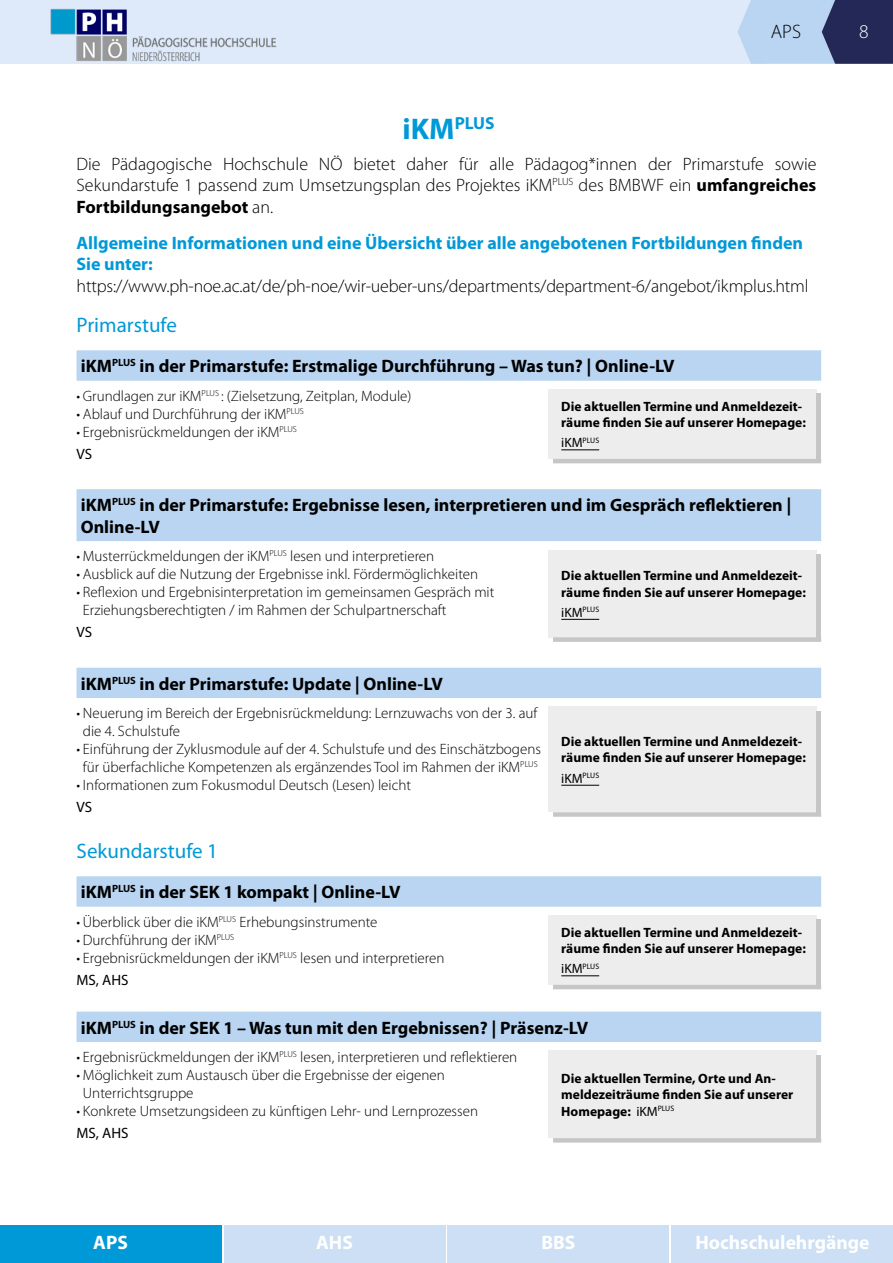
<style>
.page{position:relative;width:893px;height:1263px;background:#fff}
.page>*{position:absolute;margin:0;border:0;box-sizing:border-box;transform-origin:0 0}
.t1{font:21px "Myriad Pro";color:#0099d7}
.t2{font:700 19.5px "Myriad Pro";color:#fff}
.t3{font:300 19.5px "Myriad Pro";color:#000}
.t4{font:300 19.5px "Myriad Pro";color:#fff}
.t5{font:700 18px/21.6px "Myriad Pro";color:#000}
.t6{font:300 18px/21.6px "Myriad Pro";letter-spacing:-.01em;color:#000;text-align:justify}
.t7{font:700 18px/21.6px "Myriad Pro";color:#0099d7}
.t8{font:700 17.55px "Myriad Pro";color:#0099d7}
.t9{font:300 15px/18px "Myriad Pro";color:#000}
.t10{font:15px "Myriad Pro";color:#000}
.t11{font:700 13.5px/16.2px "Myriad Pro";color:#000}
.t12{font:7.8px "Myriad Pro";color:#000}
.s1{font-size:30px}
.s2{font-weight:700}
.s3{font-weight:400}
.s4{font-size:13.5px}
</style>
<div class="page">
<div style="left:0;top:0;width:765px;height:64px;background:#deeaf9"></div>
<svg style="left:738px;top:0;width:155px;height:64px;background:#7c8eb1"></svg>
<img style="left:50px;top:8px;width:227px;height:54px">
<div style="left:0;top:1226px;width:221px;height:37px;background:#0099d7"></div>
<div style="left:224px;top:1226px;width:221px;height:37px;background:#ccdff5"></div>
<div style="left:448px;top:1226px;width:221px;height:37px;background:#ccdff5"></div>
<div style="left:672px;top:1226px;width:221px;height:37px;background:#ccdff5"></div>
<div style="left:77px;top:350px;width:744px;height:31px;background:#b9d5f1"></div>
<div style="left:549px;top:389px;width:268px;height:70px;background:#ededed"></div>
<hr style="left:817px;top:394px;width:4px;height:65px;background:#c6c6c6">
<svg style="left:553px;top:459px;width:268px;height:4px"></svg>
<hr style="left:561px;top:450px;width:38px;height:1px;background:#000">
<div style="left:77px;top:489px;width:744px;height:52px;background:#b9d5f1"></div>
<div style="left:549px;top:550px;width:268px;height:87px;background:#ededed"></div>
<hr style="left:817px;top:554px;width:4px;height:83px;background:#c6c6c6">
<svg style="left:553px;top:637px;width:268px;height:5px"></svg>
<hr style="left:561px;top:619px;width:38px;height:1px;background:#000">
<svg style="left:77px;top:668px;width:744px;height:39px"></svg>
<div style="left:549px;top:707px;width:268px;height:105px;background:#ededed"></div>
<hr style="left:817px;top:711px;width:4px;height:101px;background:#c6c6c6">
<svg style="left:553px;top:812px;width:268px;height:5px"></svg>
<hr style="left:561px;top:785px;width:38px;height:1px;background:#000">
<div style="left:77px;top:876px;width:744px;height:31px;background:#b9d5f1"></div>
<div style="left:549px;top:915px;width:268px;height:70px;background:#ededed"></div>
<hr style="left:817px;top:920px;width:4px;height:65px;background:#c6c6c6">
<svg style="left:553px;top:985px;width:268px;height:4px"></svg>
<hr style="left:561px;top:975px;width:38px;height:1px;background:#000">
<div style="left:77px;top:1011px;width:744px;height:31px;background:#b9d5f1"></div>
<div style="left:549px;top:1050px;width:268px;height:88px;background:#ededed"></div>
<hr style="left:817px;top:1055px;width:4px;height:83px;background:#c6c6c6">
<svg style="left:553px;top:1138px;width:268px;height:4px"></svg>
<h2 class="t3" style="left:771px;top:21px;width:32px">APS</h2>
<h2 class="t4" style="left:859px;top:21px;width:11px">8</h2>
<p class="t8" style="left:403px;top:114px;width:93px"><span class="s1">iKM</span>PLUS</p>
<p class="t6" style="left:77px;top:153px;width:741px">Die Pädagogische Hochschule NÖ bietet daher für alle Pädagog*innen der Primarstufe sowie Sekundarstufe 1 passend zum Umsetzungsplan des Projektes iKM<sup>PLUS</sup> des BMBWF ein <span class="s2">umfangreiches Fortbildungsangebot</span> an.</p>
<p class="t7" style="left:77px;top:232px;width:728px">Allgemeine Informationen und eine Übersicht über alle angebotenen Fortbildungen finden<br>Sie unter:</p>
<p class="t6" style="left:77px;top:275px;width:733px">https://www.ph-noe.ac.at/de/ph-noe/wir-ueber-uns/departments/department-6/angebot/ikmplus.html</p>
<h1 class="t1" style="left:77px;top:313px;width:102px">Primarstufe</h1>
<p class="t5" style="left:81px;top:356px;width:595px">iKM<sup>PLUS</sup> in der Primarstufe: Erstmalige Durchführung – Was tun? | Online-LV</p>
<p class="t9" style="left:77px;top:387px;width:336px">• Grundlagen zur iKM<sup>PLUS</sup> : (Zielsetzung, Zeitplan, Module)</p>
<p class="t9" style="left:77px;top:405px;width:229px">• Ablauf und Durchführung der iKM<sup>PLUS</sup></p>
<p class="t9" style="left:77px;top:421px;width:222px;line-height:22.2px">• Ergebnisrückmeldungen der iKM<sup>PLUS<br></sup><span class="s3">VS</span></p>
<p class="t11" style="left:561px;top:398px;width:246px">Die aktuellen Termine und Anmeldezeit&shy;räume finden Sie auf unserer Homepage:</p>
<p class="t12" style="left:561px;top:436px;width:39px"><span class="s4">iKM</span>PLUS</p>
<p class="t5" style="left:81px;top:495px;width:712px">iKM<sup>PLUS</sup> in der Primarstufe: Ergebnisse lesen, interpretieren und im Gespräch reflektieren |<br>Online-LV</p>
<p class="t9" style="left:77px;top:547px;width:359px">• Musterrückmeldungen der iKM<sup>PLUS</sup> lesen und interpretieren</p>
<p class="t9" style="left:77px;top:565px;width:403px">• Ausblick auf die Nutzung der Ergebnisse inkl. Fördermöglichkeiten</p>
<p class="t9" style="left:83px;top:583px;width:413px;text-indent:-6px">• Reflexion und Ergebnisinterpretation im gemeinsamen Gespräch mit<br>Erziehungsberechtigten / im Rahmen der Schulpartnerschaft</p>
<p class="t10" style="left:77px;top:624px;width:17px">VS</p>
<p class="t11" style="left:561px;top:568px;width:246px">Die aktuellen Termine und Anmeldezeit&shy;räume finden Sie auf unserer Homepage:</p>
<p class="t12" style="left:561px;top:606px;width:39px"><span class="s4">iKM</span>PLUS</p>
<p class="t5" style="left:81px;top:673px;width:363px">iKM<sup>PLUS</sup> in der Primarstufe: Update | Online-LV</p>
<p class="t9" style="left:83px;top:704px;width:456px;text-indent:-6px">• Neuerung im Bereich der Ergebnisrückmeldung: Lernzuwachs von der 3. auf die 4. Schulstufe</p>
<p class="t9" style="left:77px;top:740px;width:466px;text-align:center">• Einführung der Zyklusmodule auf der 4. Schulstufe und des Einschätzbogens für überfachliche Kompetenzen als ergänzendes Tool im Rahmen der iKM<sup>PLUS</sup></p>
<p class="t9" style="left:77px;top:776px;width:336px">• Informationen zum Fokusmodul Deutsch (Lesen) leicht</p>
<p class="t10" style="left:77px;top:799px;width:17px">VS</p>
<h1 class="t1" style="left:77px;top:839px;width:143px">Sekundarstufe 1</h1>
<p class="t5" style="left:81px;top:882px;width:321px">iKM<sup>PLUS</sup> in der SEK 1 kompakt | Online-LV</p>
<p class="t9" style="left:77px;top:913px;width:303px">• Überblick über die iKM<sup>PLUS</sup> Erhebungsinstrumente</p>
<p class="t9" style="left:77px;top:931px;width:159px">• Durchführung der iKM<sup>PLUS</sup></p>
<p class="t9" style="left:77px;top:947px;width:369px;line-height:22.2px">• Ergebnisrückmeldungen der iKM<sup>PLUS</sup> lesen und interpretieren<br><span class="s3">MS, AHS</span></p>
<p class="t11" style="left:561px;top:734px;width:246px">Die aktuellen Termine und Anmeldezeit&shy;räume finden Sie auf unserer Homepage:</p>
<p class="t12" style="left:561px;top:771px;width:39px"><span class="s4">iKM</span>PLUS</p>
<p class="t11" style="left:561px;top:924px;width:246px">Die aktuellen Termine und Anmeldezeit&shy;räume finden Sie auf unserer Homepage:</p>
<p class="t12" style="left:561px;top:962px;width:39px"><span class="s4">iKM</span>PLUS</p>
<p class="t5" style="left:81px;top:1017px;width:509px">iKM<sup>PLUS</sup> in der SEK 1 – Was tun mit den Ergebnissen? | Präsenz-LV</p>
<p class="t9" style="left:77px;top:1048px;width:442px">• Ergebnisrückmeldungen der iKM<sup>PLUS</sup> lesen, interpretieren und reflektieren</p>
<p class="t9" style="left:83px;top:1066px;width:363px;text-indent:-6px">• Möglichkeit zum Austausch über die Ergebnisse der eigenen<br>Unterrichtsgruppe</p>
<p class="t9" style="left:77px;top:1102px;width:403px">• Konkrete Umsetzungsideen zu künftigen Lehr- und Lernprozessen</p>
<p class="t10" style="left:77px;top:1125px;width:54px">MS, AHS</p>
<p class="t11" style="left:561px;top:1071px;width:233px">Die aktuellen Termine, Orte und An&shy;meldezeiträume finden Sie auf unserer<br>Homepage: <span class="s3">iKM</span><sup>PLUS</sup></p>
<h2 class="t2" style="left:93px;top:1231px;width:36px">APS</h2>
<h2 class="t2" style="left:316px;top:1231px;width:38px">AHS</h2>
<h2 class="t2" style="left:541px;top:1231px;width:36px">BBS</h2>
<h2 class="t2" style="left:695px;top:1231px;width:176px">Hochschulehrgänge</h2>
</div>
